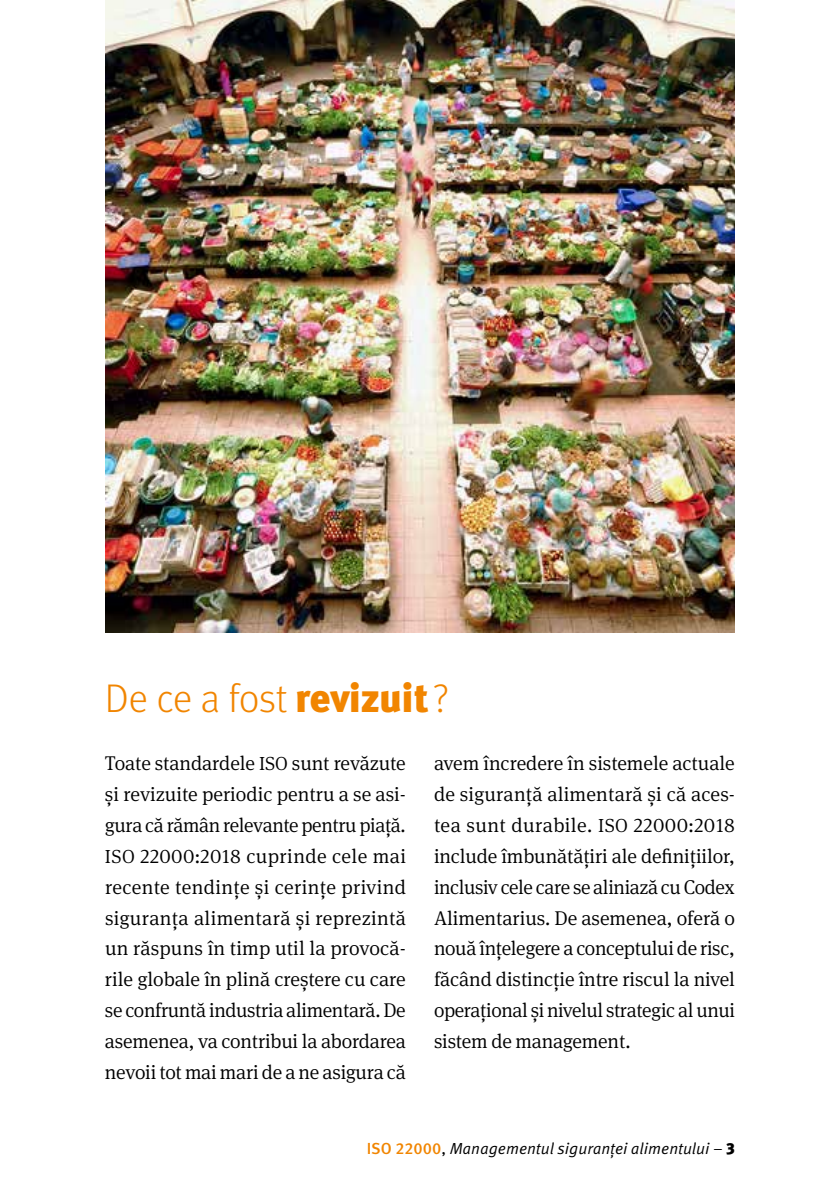
<style>
.page{position:relative;width:840px;height:1191px;background:#fff}
.page>*{position:absolute;margin:0;border:0;box-sizing:border-box;transform-origin:0 0}
.t1{font:300 40px "Meta Pro";letter-spacing:-.015em;color:#f18500}
.t2{font:300 20px/31px "Meta Serif Pro";letter-spacing:-.015em;color:#000;text-align:justify}
.t3{font:16px "Meta Pro Norm Ita";color:#000}
.s1{font-weight:900}
.s2{font-size:19px}
.s3{font-family:"Meta Pro";font-weight:500;color:#f18500}
.s4{font-family:"Meta Pro Norm"}
.s5{font-family:"Meta Pro";font-weight:900}
</style>
<div class="page">
<img style="left:105px;top:0;width:629px;height:632px">
<h1 class="t1" style="left:105px;top:669px;width:345px">De ce a fost <span class="s1">revizuit</span> ?</h1>
<p class="t2" style="left:105px;top:746px;width:302px">Toate standardele <span class="s2">ISO</span> sunt revăzute și revizuite periodic pentru a se asi&shy;gura că rămân relevante pentru piață.<br><span class="s2">ISO</span> 22000:2018 cuprinde cele mai recente tendințe și cerințe privind siguranța alimentară și reprezintă un răspuns în timp util la provocă&shy;rile globale în plină creștere cu care se confruntă industria alimentară. De asemenea, va contribui la abordarea nevoii tot mai mari de a ne asigura că</p>
<p class="t2" style="left:434px;top:746px;width:302px">avem încredere în sistemele actuale de siguranță alimentară și că aces&shy;tea sunt durabile. <span class="s2">ISO</span> 22000:2018 include îmbunătățiri ale definițiilor, inclusiv cele care se aliniază cu Codex Alimentarius. De asemenea, oferă o nouă înțelegere a conceptului de risc, făcând distincție între riscul la nivel operațional și nivelul strategic al unui sistem de management.</p>
<p class="t3" style="left:366px;top:1136px;width:369px"><span class="s3">ISO 22000</span><span class="s4">,</span> Managementul siguranței alimentului – <span class="s5">3</span></p>
</div>
